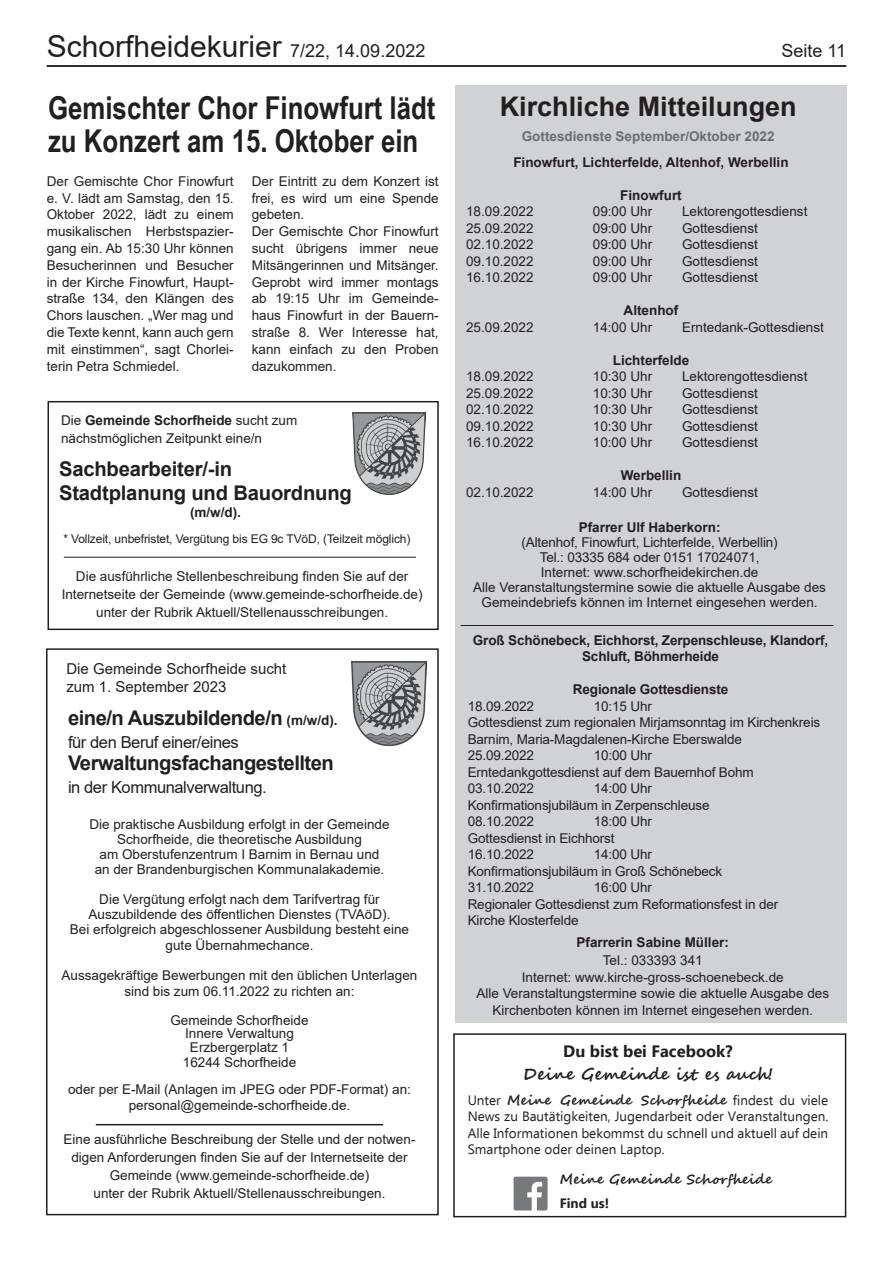
<style>
.page{position:relative;width:893px;height:1263px;background:#fff}
.page>*{position:absolute;margin:0;border:0;box-sizing:border-box;transform-origin:0 0}
.t1{font:700 31.5px/33.6px "Arial Narrow";color:#231f20}
.t2{font:30px "Arial";color:#231f20}
.t3{font:700 27px "Arial";color:#231f20}
.t4{font:700 20.25px/24px "Arial";letter-spacing:-.025em;color:#231f20}
.t5{font:18px "Arial";color:#231f20}
.t6{font:16.5px "Arial";letter-spacing:-.025em;color:#231f20}
.t7{font:700 16.5px "Segoe Script";color:#231f20}
.t8{font:700 16.5px "Ebrima";color:#231f20}
.t9{font:15px/18px "Arial";color:#231f20}
.t10{font:13.5px/16.8px "Arial";color:#231f20;text-align:center}
.t11{font:700 13.5px/16.5px "Arial";color:#231f20;text-align:center}
.t12{font:13.5px/16.5px "Ebrima";color:#231f20;text-align:justify}
.t13{font:700 13.5px "Segoe Script";color:#231f20}
.t14{font:700 13.5px "Arial";color:#6c6d70}
.t15{font:700 13.5px "Ebrima";color:#231f20}
.t16{font:12px "Arial";letter-spacing:-.01em;color:#231f20}
.s1{font-size:18px}
.s2{font-weight:700}
.s3{font-family:"Ebrima";font-weight:400}
</style>
<div class="page">
<hr style="left:47px;top:65px;width:799px;height:2px;background:#231f20">
<div style="left:455px;top:85px;width:391px;height:938px;background:#d1d2d4"></div>
<hr style="left:461px;top:625px;width:372px;height:1px;background:#231f20">
<div style="left:46px;top:648px;width:393px;height:567px;border:2px solid #231f20"></div>
<img style="left:351px;top:662px;width:76px;height:83px">
<hr style="left:96px;top:1124px;width:287px;height:1px;background:#231f20">
<div style="left:48px;top:401px;width:391px;height:229px;border:2px solid #231f20"></div>
<img style="left:352px;top:413px;width:73px;height:81px">
<hr style="left:64px;top:557px;width:352px;height:1px;background:#231f20">
<div style="left:453px;top:1033px;width:393px;height:184px;border:2px solid #231f20"></div>
<img style="left:513px;top:1177px;width:34px;height:33px">
<h2 class="t2" style="left:47px;top:26px;width:380px">Schorfheidekurier <span class="s1">7/22, 14.09.2022</span></h2>
<h3 class="t5" style="left:781px;top:38px;width:66px">Seite 11</h3>
<h3 class="t3" style="left:500px;top:88px;width:299px">Kirchliche Mitteilungen</h3>
<p class="t14" style="left:522px;top:126px;width:254px">Gottesdienste September/Oktober 2022</p>
<p class="t11" style="left:513px;top:154px;width:277px">Finowfurt, Lichterfelde, Altenhof, Werbellin</p>
<p class="t11" style="left:620px;top:187px;width:63px">Finowfurt</p>
<p class="t10" style="left:466px;top:203px;width:69px">18.09.2022</p>
<p class="t10" style="left:593px;top:203px;width:61px">09:00 Uhr</p>
<p class="t10" style="left:682px;top:203px;width:127px">Lektorengottesdienst</p>
<p class="t10" style="left:466px;top:220px;width:69px">25.09.2022</p>
<p class="t10" style="left:593px;top:220px;width:61px">09:00 Uhr</p>
<p class="t10" style="left:682px;top:220px;width:77px">Gottesdienst</p>
<p class="t10" style="left:466px;top:236px;width:69px">02.10.2022</p>
<p class="t10" style="left:593px;top:236px;width:61px">09:00 Uhr</p>
<p class="t10" style="left:682px;top:236px;width:77px">Gottesdienst</p>
<p class="t10" style="left:466px;top:253px;width:69px">09.10.2022</p>
<p class="t10" style="left:593px;top:253px;width:61px">09:00 Uhr</p>
<p class="t10" style="left:682px;top:253px;width:77px">Gottesdienst</p>
<p class="t10" style="left:466px;top:269px;width:69px">16.10.2022</p>
<p class="t10" style="left:593px;top:269px;width:61px">09:00 Uhr</p>
<p class="t10" style="left:682px;top:269px;width:77px">Gottesdienst</p>
<p class="t11" style="left:624px;top:302px;width:56px">Altenhof</p>
<p class="t10" style="left:466px;top:319px;width:69px">25.09.2022</p>
<p class="t10" style="left:593px;top:319px;width:61px">14:00 Uhr</p>
<p class="t10" style="left:682px;top:319px;width:143px">Erntedank-Gottesdienst</p>
<p class="t11" style="left:613px;top:352px;width:78px">Lichterfelde</p>
<p class="t10" style="left:466px;top:368px;width:69px">18.09.2022</p>
<p class="t10" style="left:593px;top:368px;width:61px">10:30 Uhr</p>
<p class="t10" style="left:682px;top:368px;width:127px">Lektorengottesdienst</p>
<p class="t10" style="left:466px;top:385px;width:69px">25.09.2022</p>
<p class="t10" style="left:593px;top:385px;width:61px">10:30 Uhr</p>
<p class="t10" style="left:682px;top:385px;width:77px">Gottesdienst</p>
<p class="t10" style="left:466px;top:401px;width:69px">02.10.2022</p>
<p class="t10" style="left:593px;top:401px;width:61px">10:30 Uhr</p>
<p class="t10" style="left:682px;top:401px;width:77px">Gottesdienst</p>
<p class="t10" style="left:466px;top:418px;width:69px">09.10.2022</p>
<p class="t10" style="left:593px;top:418px;width:61px">10:30 Uhr</p>
<p class="t10" style="left:682px;top:418px;width:77px">Gottesdienst</p>
<p class="t10" style="left:466px;top:434px;width:69px">16.10.2022</p>
<p class="t10" style="left:593px;top:434px;width:61px">10:00 Uhr</p>
<p class="t10" style="left:682px;top:434px;width:77px">Gottesdienst</p>
<p class="t11" style="left:621px;top:467px;width:62px">Werbellin</p>
<p class="t10" style="left:466px;top:483px;width:69px">02.10.2022</p>
<p class="t10" style="left:593px;top:483px;width:61px">14:00 Uhr</p>
<p class="t10" style="left:682px;top:483px;width:77px">Gottesdienst</p>
<h1 class="t1" style="left:48px;top:89px;width:389px">Gemischter Chor Finowfurt lädt zu Konzert am 15. Oktober ein</h1>
<p class="t10" style="left:47px;top:173px;width:188px;text-align:justify">Der Gemischte Chor Finowfurt e. V. lädt am Samstag, den 15.<br>Oktober 2022, lädt zu einem musikalischen Herbstspazier&shy;gang ein. Ab 15:30 Uhr können Besucherinnen und Besucher in der Kirche Finowfurt, Haupt&shy;straße 134, den Klängen des Chors lauschen. „Wer mag und die Texte kennt, kann auch gern mit einstimmen“, sagt Chorlei&shy;terin Petra Schmiedel.</p>
<p class="t10" style="left:252px;top:173px;width:188px;text-align:left">Der Eintritt zu dem Konzert ist frei, es wird um eine Spende gebeten.<br>Der Gemischte Chor Finowfurt sucht übrigens immer neue<br>Mitsängerinnen und Mitsänger.<br>Geprobt wird immer montags ab 19:15 Uhr im Gemeinde&shy;haus Finowfurt in der Bauern&shy;straße 8. Wer Interesse hat, kann einfach zu den Proben dazukommen.</p>
<p class="t10" style="left:61px;top:411px;width:238px;line-height:18px;text-align:left">Die <span class="s2">Gemeinde Schorfheide</span> sucht zum nächstmöglichen Zeitpunkt eine/n</p>
<h3 class="t4" style="left:59px;top:457px;width:294px">Sachbearbeiter/-in<br>Stadtplanung und Bauordnung</h3>
<p class="t11" style="left:190px;top:504px;width:53px">(m/w/d).</p>
<p class="t16" style="left:63px;top:530px;width:349px">* Vollzeit, unbefristet, Vergütung bis EG 9c TVöD, (Teilzeit möglich)</p>
<p class="t10" style="left:62px;top:567px;width:362px;line-height:18px">Die ausführliche Stellenbeschreibung finden Sie auf der<br>Internetseite der Gemeinde (www.gemeinde-schorfheide.de) unter der Rubrik Aktuell/Stellenausschreibungen.</p>
<p class="t9" style="left:66px;top:660px;width:222px">Die Gemeinde Schorfheide sucht zum 1. September 2023</p>
<h3 class="t4" style="left:68px;top:706px;width:216px">eine/n Auszubildende/n</h3>
<p class="t6" style="left:68px;top:730px;width:172px">für den Beruf einer/eines</p>
<h3 class="t4" style="left:68px;top:751px;width:267px">Verwaltungsfachangestellten</h3>
<p class="t6" style="left:68px;top:775px;width:200px">in der Kommunalverwaltung.</p>
<p class="t11" style="left:287px;top:712px;width:53px">(m/w/d).</p>
<p class="t10" style="left:89px;top:817px;width:302px;line-height:15px">Die praktische Ausbildung erfolgt in der Gemeinde Schorfheide, die theoretische Ausbildung<br>am Oberstufenzentrum I Barnim in Bernau und<br>an der Brandenburgischen Kommunalakademie.</p>
<p class="t10" style="left:70px;top:891px;width:341px;line-height:15.5px">Die Vergütung erfolgt nach dem Tarifvertrag für Auszubildende des öffentlichen Dienstes (TVAöD).<br>Bei erfolgreich abgeschlossener Ausbildung besteht eine gute Übernahmechance.</p>
<p class="t10" style="left:62px;top:967px;width:357px;line-height:16.2px">Aussagekräftige Bewerbungen mit den üblichen Unterlagen sind bis zum 06.11.2022 zu richten an:</p>
<p class="t10" style="left:170px;top:1013px;width:140px;line-height:13.5px">Gemeinde Schorfheide<br>Innere Verwaltung<br>Erzbergerplatz 1</p>
<p class="t10" style="left:68px;top:1048px;width:344px;line-height:27px">16244 Schorfheide<br>oder per E-Mail (Anlagen im JPEG oder PDF-Format) an:</p>
<p class="t10" style="left:129px;top:1096px;width:223px">personal@gemeinde-schorfheide.de.</p>
<p class="t10" style="left:64px;top:1130px;width:353px;line-height:18px">Eine ausführliche Beschreibung der Stelle und der notwen&shy;digen Anforderungen finden Sie auf der Internetseite der Gemeinde (www.gemeinde-schorfheide.de)<br>unter der Rubrik Aktuell/Stellenausschreibungen.</p>
<p class="t11" style="left:579px;top:519px;width:143px">Pfarrer Ulf Haberkorn:</p>
<p class="t10" style="left:473px;top:535px;width:354px;line-height:15px">(Altenhof, Finowfurt, Lichterfelde, Werbellin)<br>Tel.: 03335 684 oder 0151 17024071,<br>Internet: www.schorfheidekirchen.de<br>Alle Veranstaltungstermine sowie die aktuelle Ausgabe des Gemeindebriefs können im Internet eingesehen werden.</p>
<p class="t11" style="left:473px;top:632px;width:357px">Groß Schönebeck, Eichhorst, Zerpenschleuse, Klandorf,<br>Schluft, Böhmerheide</p>
<p class="t11" style="left:573px;top:681px;width:157px">Regionale Gottesdienste</p>
<p class="t10" style="left:468px;top:697px;width:68px">18.09.2022</p>
<p class="t10" style="left:468px;top:697px;width:354px;text-align:left;text-indent:126px">10:15 Uhr<br>Gottesdienst zum regionalen Mirjamsonntag im Kirchenkreis<br>Barnim, Maria-Magdalenen-Kirche Eberswalde<br>25.09.2022</p>
<p class="t10" style="left:468px;top:747px;width:288px;text-align:left;text-indent:126px">10:00 Uhr<br>Erntedankgottesdienst auf dem Bauernhof Bohm<br>03.10.2022</p>
<p class="t10" style="left:468px;top:780px;width:243px;text-align:left;text-indent:126px">14:00 Uhr<br>Konfirmationsjubiläum in Zerpenschleuse<br>08.10.2022</p>
<p class="t10" style="left:468px;top:813px;width:186px;text-align:left;text-indent:126px">18:00 Uhr<br>Gottesdienst in Eichhorst<br>16.10.2022</p>
<p class="t10" style="left:468px;top:846px;width:256px;text-align:left;text-indent:126px">14:00 Uhr<br>Konfirmationsjubiläum in Groß Schönebeck<br>31.10.2022</p>
<p class="t10" style="left:468px;top:879px;width:312px;text-align:left;text-indent:126px">16:00 Uhr<br>Regionaler Gottesdienst zum Reformationsfest in der<br>Kirche Klosterfelde</p>
<p class="t11" style="left:577px;top:934px;width:154px">Pfarrerin Sabine Müller:</p>
<p class="t10" style="left:476px;top:952px;width:354px">Tel.: 033393 341<br>Internet: www.kirche-gross-schoenebeck.de<br>Alle Veranstaltungstermine sowie die aktuelle Ausgabe des Kirchenboten können im Internet eingesehen werden.</p>
<p class="t8" style="left:563px;top:1038px;width:171px">Du bist bei Facebook?</p>
<p class="t7" style="left:523px;top:1061px;width:252px">Deine Gemeinde ist es auch!</p>
<p class="t13" style="left:468px;top:1089px;width:362px"><span class="s3">Unter</span> Meine Gemeinde Schorfheide <span class="s3">findest du viele</span></p>
<p class="t12" style="left:468px;top:1108px;width:362px">News zu Bautätigkeiten, Jugendarbeit oder Veranstaltungen.<br>Alle Informationen bekommst du schnell und aktuell auf dein Smartphone oder deinen Laptop.</p>
<p class="t13" style="left:560px;top:1168px;width:214px">Meine Gemeinde Schorfheide</p>
<p class="t15" style="left:560px;top:1192px;width:51px">Find us!</p>
</div>
